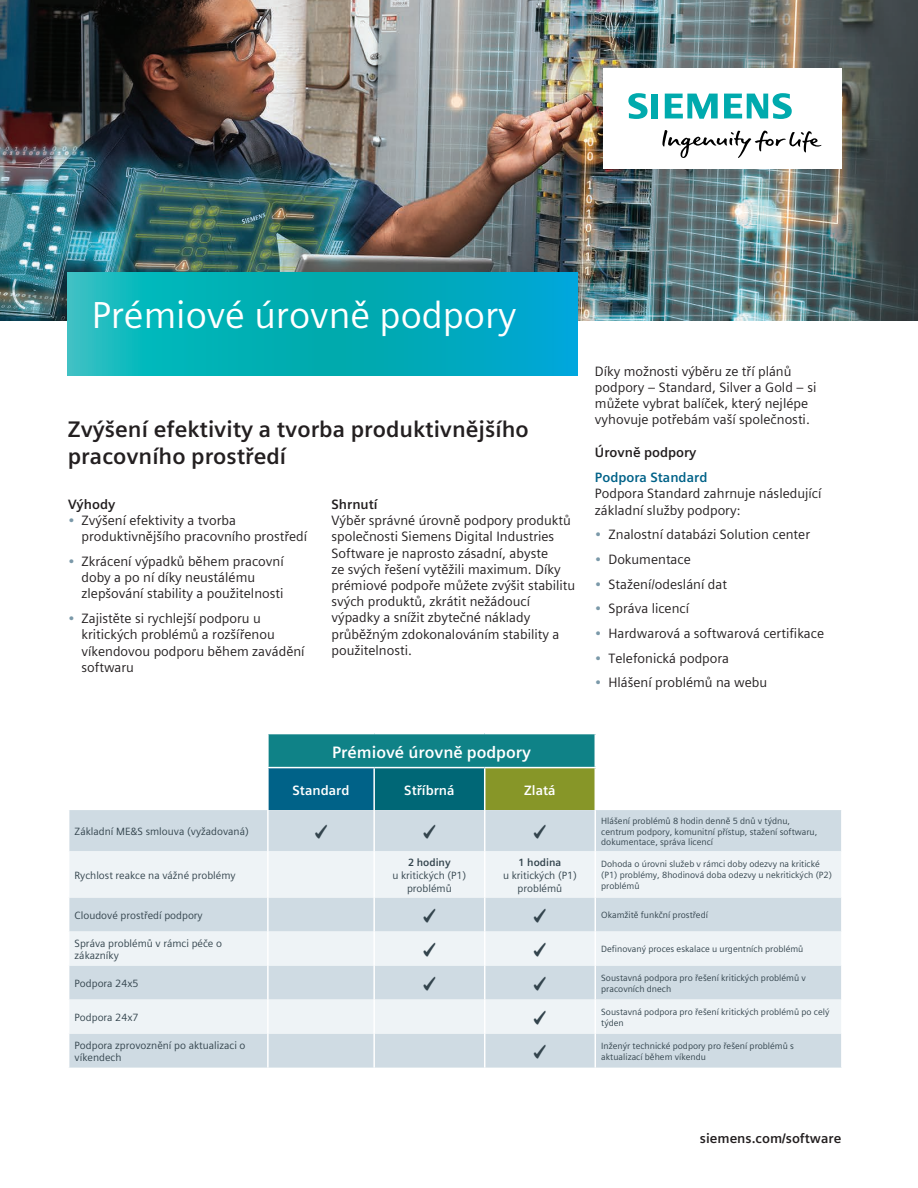
<style>
.page{position:relative;width:918px;height:1188px;background:#fff}
.page>*{position:absolute;margin:0;border:0;box-sizing:border-box;transform-origin:0 0}
.Head_Snow__30pt_120{font:37.5px "Siemens Sans Global";color:#fff}
.Subhead_Blk__15pt_12{font:700 22.5px/27px "Siemens Sans Global";color:#231f20}
.Subhead_Blk__13pt_12{font:18px "Siemens Sans Global";color:#33444d}
.Subhead_Blk__13pt_12-2{font:700 16.5px "Siemens Sans Global";color:#fff}
.Body_text_Blk__9pt_4{font:13.5px/16.2px "Siemens Sans Global";color:#231f20}
.Body_text_HEAD_Blk{font:700 13.5px "Siemens Sans Global";color:#231f20}
.Subhead_Blk__13pt_12-3{font:700 13.5px "Siemens Sans Global";color:#fff}
.URL__9pt_130{font:700 13.5px "Siemens Sans Global";color:#231f20}
._04__Copy___9pt_4mm{font:700 13.5px "Siemens Sans Global";color:#006288}
.Subhead_Blk__13pt_12-4{font:10.5px/12.6px "Siemens Sans Global";color:#33444d;text-align:center}
.Subhead_Blk__13pt_12-5{font:9px/10.8px "Siemens Sans Global";color:#33444d}
.s1{color:#7b99a9}
.s2{font-weight:700}
</style>
<div class="page">
<img style="left:0;top:0;width:918px;height:320px">
<div style="left:603px;top:68px;width:238px;height:101px;background:#fff"></div>
<svg style="left:662px;top:130px;width:159px;height:28px"></svg>
<svg style="left:628px;top:93px;width:30px;height:26px"></svg>
<svg style="left:665px;top:94px;width:53px;height:25px"></svg>
<svg style="left:724px;top:93px;width:68px;height:26px"></svg>
<svg style="left:68px;top:272px;width:510px;height:104px"></svg>
<div style="left:268px;top:734px;width:327px;height:34px;background:#0f8287"></div>
<div style="left:268px;top:768px;width:106px;height:42px;background:#006288"></div>
<div style="left:374px;top:768px;width:111px;height:42px;background:#006776"></div>
<div style="left:485px;top:768px;width:110px;height:42px;background:#879628"></div>
<div style="left:69px;top:810px;width:772px;height:258px;background:#cfdbe3"></div>
<svg style="left:69px;top:851px;width:772px;height:183px;fill:#eef3f6"></svg>
<hr style="left:595px;top:810px;width:1px;height:41px;background:#fff">
<hr style="left:595px;top:851px;width:1px;height:47px;background:#fff">
<hr style="left:595px;top:898px;width:1px;height:34px;background:#fff">
<hr style="left:595px;top:932px;width:1px;height:34px;background:#fff">
<hr style="left:595px;top:966px;width:1px;height:34px;background:#fff">
<hr style="left:595px;top:1000px;width:1px;height:34px;background:#fff">
<hr style="left:595px;top:1034px;width:1px;height:34px;background:#fff">
<hr style="left:267px;top:768px;width:2px;height:42px;background:#fff">
<hr style="left:373px;top:768px;width:2px;height:42px;background:#fff">
<hr style="left:484px;top:768px;width:1px;height:42px;background:#fff">
<hr style="left:267px;top:810px;width:2px;height:41px;background:#fff">
<hr style="left:373px;top:810px;width:2px;height:41px;background:#fff">
<hr style="left:484px;top:810px;width:1px;height:41px;background:#fff">
<hr style="left:267px;top:851px;width:2px;height:47px;background:#fff">
<hr style="left:373px;top:851px;width:2px;height:47px;background:#fff">
<hr style="left:484px;top:851px;width:1px;height:47px;background:#fff">
<hr style="left:267px;top:898px;width:2px;height:34px;background:#fff">
<hr style="left:373px;top:898px;width:2px;height:34px;background:#fff">
<hr style="left:484px;top:898px;width:1px;height:34px;background:#fff">
<hr style="left:267px;top:932px;width:2px;height:34px;background:#fff">
<hr style="left:373px;top:932px;width:2px;height:34px;background:#fff">
<hr style="left:484px;top:932px;width:1px;height:34px;background:#fff">
<hr style="left:267px;top:966px;width:2px;height:34px;background:#fff">
<hr style="left:373px;top:966px;width:2px;height:34px;background:#fff">
<hr style="left:484px;top:966px;width:1px;height:34px;background:#fff">
<hr style="left:267px;top:1000px;width:2px;height:34px;background:#fff">
<hr style="left:373px;top:1000px;width:2px;height:34px;background:#fff">
<hr style="left:484px;top:1000px;width:1px;height:34px;background:#fff">
<hr style="left:267px;top:1034px;width:2px;height:34px;background:#fff">
<hr style="left:373px;top:1034px;width:2px;height:34px;background:#fff">
<hr style="left:484px;top:1034px;width:1px;height:34px;background:#fff">
<hr style="left:267px;top:734px;width:2px;height:33px;background:#fff">
<hr style="left:267px;top:767px;width:107px;height:1px;background:#fff">
<hr style="left:374px;top:767px;width:111px;height:1px;background:#fff">
<hr style="left:485px;top:767px;width:111px;height:1px;background:#fff">
<p class="Head_Snow__30pt_120" style="left:92px;top:287px;width:426px">Prémiové úrovně podpory</p>
<p class="Subhead_Blk__15pt_12" style="left:68px;top:416px;width:462px">Zvýšení efektivity a tvorba produktivnějšího pracovního prostředí</p>
<p class="Body_text_HEAD_Blk" style="left:68px;top:494px;width:49px">Výhody</p>
<p class="Body_text_Blk__9pt_4" style="left:82px;top:512px;width:227px;text-indent:-14px"><span class="s1">•</span> Zvýšení efektivity a tvorba produktivnějšího pracovního prostředí</p>
<p class="Body_text_Blk__9pt_4" style="left:82px;top:553px;width:204px;text-indent:-14px"><span class="s1">•</span> Zkrácení výpadků během pracovní doby a po ní díky neustálému zlepšování stability a použitelnosti</p>
<p class="Body_text_Blk__9pt_4" style="left:82px;top:610px;width:225px;text-indent:-14px"><span class="s1">•</span> Zajistěte si rychlejší podporu u kritických problémů a rozšířenou víkendovou podporu během zavádění softwaru</p>
<p class="Body_text_HEAD_Blk" style="left:332px;top:494px;width:48px">Shrnutí</p>
<p class="Body_text_Blk__9pt_4" style="left:332px;top:512px;width:245px">Výběr správné úrovně podpory produktů společnosti Siemens Digital Industries Software je naprosto zásadní, abyste<br>ze svých řešení vytěžili maximum. Díky prémiové podpoře můžete zvýšit stabilitu svých produktů, zkrátit nežádoucí výpadky a snížit zbytečné náklady průběžným zdokonalováním stability a použitelnosti.</p>
<p class="Body_text_Blk__9pt_4" style="left:595px;top:363px;width:223px">Díky možnosti výběru ze tří plánů podpory – Standard, Silver a Gold – si můžete vybrat balíček, který nejlépe vyhovuje potřebám vaší společnosti.</p>
<p class="Body_text_HEAD_Blk" style="left:595px;top:442px;width:103px">Úrovně podpory</p>
<p class="_04__Copy___9pt_4mm" style="left:595px;top:467px;width:114px">Podpora Standard</p>
<p class="Body_text_Blk__9pt_4" style="left:595px;top:486px;width:228px">Podpora Standard zahrnuje následující základní služby podpory:</p>
<p class="Body_text_Blk__9pt_4" style="left:595px;top:527px;width:217px"><span class="s1">•</span> Znalostní databázi Solution center</p>
<p class="Body_text_Blk__9pt_4" style="left:595px;top:551px;width:97px"><span class="s1">•</span> Dokumentace</p>
<p class="Body_text_Blk__9pt_4" style="left:595px;top:576px;width:134px"><span class="s1">•</span> Stažení/odeslání dat</p>
<p class="Body_text_Blk__9pt_4" style="left:595px;top:601px;width:96px"><span class="s1">•</span> Správa licencí</p>
<p class="Body_text_Blk__9pt_4" style="left:595px;top:625px;width:231px"><span class="s1">•</span> Hardwarová a softwarová certifikace</p>
<p class="Body_text_Blk__9pt_4" style="left:595px;top:650px;width:136px"><span class="s1">•</span> Telefonická podpora</p>
<p class="Body_text_Blk__9pt_4" style="left:595px;top:675px;width:174px"><span class="s1">•</span> Hlášení problémů na webu</p>
<p class="Subhead_Blk__13pt_12-2" style="left:332px;top:739px;width:200px">Prémiové úrovně podpory</p>
<p class="Subhead_Blk__13pt_12-3" style="left:293px;top:780px;width:58px">Standard</p>
<p class="Subhead_Blk__13pt_12-3" style="left:404px;top:780px;width:52px">Stříbrná</p>
<p class="Subhead_Blk__13pt_12-3" style="left:524px;top:780px;width:33px">Zlatá</p>
<p class="Subhead_Blk__13pt_12-4" style="left:75px;top:825px;width:176px">Základní ME&amp;S smlouva (vyžadovaná)</p>
<p class="Subhead_Blk__13pt_12" style="left:314px;top:819px;width:16px">✓</p>
<p class="Subhead_Blk__13pt_12" style="left:422px;top:819px;width:16px">✓</p>
<p class="Subhead_Blk__13pt_12" style="left:533px;top:819px;width:16px">✓</p>
<p class="Subhead_Blk__13pt_12-5" style="left:601px;top:815px;width:218px">Hlášení problémů 8 hodin denně 5 dnů v týdnu, centrum podpory, komunitní přístup, stažení softwaru, dokumentace, správa licencí</p>
<p class="Subhead_Blk__13pt_12-4" style="left:75px;top:869px;width:163px">Rychlost reakce na vážné problémy</p>
<p class="Subhead_Blk__13pt_12-4" style="left:392px;top:856px;width:75px"><span class="s2">2 hodiny<br></span>u kritických (P1) problémů</p>
<p class="Subhead_Blk__13pt_12-4" style="left:503px;top:856px;width:75px"><span class="s2">1 hodina<br></span>u kritických (P1) problémů</p>
<p class="Subhead_Blk__13pt_12-5" style="left:601px;top:859px;width:232px">Dohoda o úrovni služeb v rámci doby odezvy na kritické (P1) problémy, 8hodinová doba odezvy u nekritických (P2) problémů</p>
<p class="Subhead_Blk__13pt_12-4" style="left:75px;top:909px;width:130px">Cloudové prostředí podpory</p>
<p class="Subhead_Blk__13pt_12" style="left:422px;top:902px;width:16px">✓</p>
<p class="Subhead_Blk__13pt_12" style="left:533px;top:902px;width:16px">✓</p>
<p class="Subhead_Blk__13pt_12-5" style="left:601px;top:910px;width:108px">Okamžitě funkční prostředí</p>
<p class="Subhead_Blk__13pt_12-4" style="left:75px;top:937px;width:149px;text-align:left">Správa problémů v rámci péče o zákazníky</p>
<p class="Subhead_Blk__13pt_12" style="left:422px;top:936px;width:16px">✓</p>
<p class="Subhead_Blk__13pt_12" style="left:533px;top:936px;width:16px">✓</p>
<p class="Subhead_Blk__13pt_12-5" style="left:601px;top:944px;width:204px">Definovaný proces eskalace u urgentních problémů</p>
<p class="Subhead_Blk__13pt_12-4" style="left:75px;top:977px;width:65px">Podpora 24x5</p>
<p class="Subhead_Blk__13pt_12" style="left:422px;top:970px;width:16px">✓</p>
<p class="Subhead_Blk__13pt_12" style="left:533px;top:970px;width:16px">✓</p>
<p class="Subhead_Blk__13pt_12-5" style="left:601px;top:973px;width:206px">Soustavná podpora pro řešení kritických problémů v pracovních dnech</p>
<p class="Subhead_Blk__13pt_12-4" style="left:75px;top:1011px;width:65px">Podpora 24x7</p>
<p class="Subhead_Blk__13pt_12" style="left:533px;top:1004px;width:16px">✓</p>
<p class="Subhead_Blk__13pt_12-5" style="left:601px;top:1007px;width:230px">Soustavná podpora pro řešení kritických problémů po celý týden</p>
<p class="Subhead_Blk__13pt_12-4" style="left:75px;top:1039px;width:172px;text-align:left">Podpora zprovoznění po aktualizaci o víkendech</p>
<p class="Subhead_Blk__13pt_12" style="left:533px;top:1038px;width:16px">✓</p>
<p class="Subhead_Blk__13pt_12-5" style="left:601px;top:1041px;width:194px">Inženýr technické podpory pro řešení problémů s aktualizací během víkendu</p>
<p class="URL__9pt_130" style="left:700px;top:1128px;width:143px">siemens.com/software</p>
</div>
